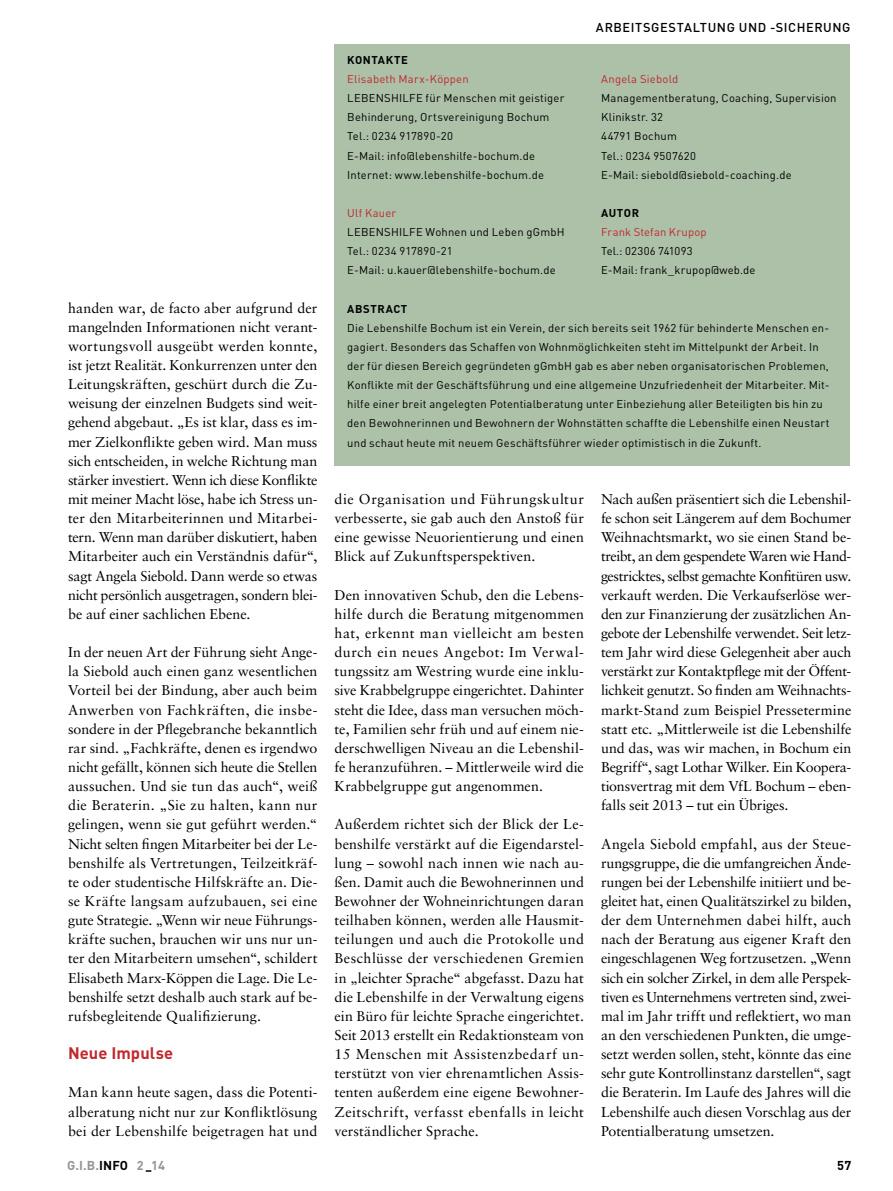
<style>
.page{position:relative;width:893px;height:1191px;background:#fff}
.page>*{position:absolute;margin:0;border:0;box-sizing:border-box;transform-origin:0 0}
._04_Zwischenüberschr{font:700 16.5px "DIN";letter-spacing:.005em;color:#c1272d}
._07_Fließtext{font:14.25px/19.2px "Sabon LT";color:#000;text-align:justify}
.A_Rubrik{font:500 12.75px "DIN";letter-spacing:.045em;color:#000}
.t1{font:700 12.75px "DIN";letter-spacing:.01em;color:#939598}
.t2{font:700 12.75px "DIN";color:#000}
._10_Fließtext_Kasten{font:11.25px/19.2px "DIN";letter-spacing:.02em;color:#000}
._10_Fließtext_Kasten-2{font:11.25px "DIN";letter-spacing:.02em;color:#c1272d}
._09_Headline_Kasten{font:700 11.25px "DIN";letter-spacing:.055em;color:#000}
.s1{color:#000}
</style>
<div class="page">
<div style="left:334px;top:45px;width:516px;height:421px;background:#acc1a8"></div>
<p class="_07_Fließtext" style="left:68px;top:298px;width:251px">handen war, de facto aber aufgrund der mangelnden Informationen nicht verant&shy;wortungsvoll ausgeübt werden konnte, ist jetzt Realität. Konkurrenzen unter den Leitungskräften, geschürt durch die Zu&shy;weisung der einzelnen Budgets sind weit&shy;gehend abgebaut. „Es ist klar, dass es im&shy;mer Zielkonflikte geben wird. Man muss sich entscheiden, in welche Richtung man stärker investiert. Wenn ich diese Konflikte mit meiner Macht löse, habe ich Stress un&shy;ter den Mitarbeiterinnen und Mitarbei&shy;tern. Wenn man darüber diskutiert, haben Mitarbeiter auch ein Verständnis dafür“, sagt Angela Siebold. Dann werde so etwas nicht persönlich ausgetragen, sondern blei&shy;be auf einer sachlichen Ebene.</p>
<p class="_07_Fließtext" style="left:68px;top:642px;width:251px">In der neuen Art der Führung sieht Ange&shy;la Siebold auch einen ganz wesentlichen Vorteil bei der Bindung, aber auch beim Anwerben von Fachkräften, die insbe&shy;sondere in der Pflegebranche bekanntlich rar sind. „Fachkräfte, denen es irgendwo nicht gefällt, können sich heute die Stellen aussuchen. Und sie tun das auch“, weiß die Beraterin. „Sie zu halten, kann nur gelingen, wenn sie gut geführt werden.“ Nicht selten fingen Mitarbeiter bei der Le&shy;benshilfe als Vertretungen, Teilzeitkräf&shy;te oder studentische Hilfskräfte an. Die&shy;se Kräfte langsam aufzubauen, sei eine gute Strategie. „Wenn wir neue Führungs&shy;kräfte suchen, brauchen wir uns nur un&shy;ter den Mitarbeitern umsehen“, schildert Elisabeth Marx-Köppen die Lage. Die Le&shy;benshilfe setzt deshalb auch stark auf be&shy;rufsbegleitende Qualifizierung.</p>
<p class="_04_Zwischenüberschr" style="left:68px;top:1042px;width:107px">Neue Impulse</p>
<p class="_07_Fließtext" style="left:68px;top:1082px;width:251px">Man kann heute sagen, dass die Potenti&shy;alberatung nicht nur zur Konfliktlösung bei der Lebenshilfe beigetragen hat und</p>
<p class="_09_Headline_Kasten" style="left:347px;top:52px;width:62px">KONTAKTE</p>
<p class="_10_Fließtext_Kasten-2" style="left:347px;top:71px;width:123px">Elisabeth Marx-Köppen</p>
<p class="_10_Fließtext_Kasten" style="left:347px;top:88px;width:219px">LEBENSHILFE für Menschen mit geistiger<br>Behinderung, Ortsvereinigung Bochum</p>
<p class="_10_Fließtext_Kasten" style="left:347px;top:126px;width:107px">Tel.: 0234 917890-20</p>
<p class="_10_Fließtext_Kasten" style="left:347px;top:145px;width:189px">E-Mail: info@lebenshilfe-bochum.de</p>
<p class="_10_Fließtext_Kasten" style="left:347px;top:165px;width:198px">Internet: www.lebenshilfe-bochum.de</p>
<p class="_10_Fließtext_Kasten-2" style="left:347px;top:205px;width:51px">Ulf Kauer</p>
<p class="_10_Fließtext_Kasten" style="left:347px;top:222px;width:219px">LEBENSHILFE Wohnen und Leben gGmbH</p>
<p class="_10_Fließtext_Kasten" style="left:347px;top:241px;width:107px">Tel.: 0234 917890-21</p>
<p class="_10_Fließtext_Kasten" style="left:347px;top:260px;width:210px">E-Mail: u.kauer@lebenshilfe-bochum.de</p>
<p class="A_Rubrik" style="left:596px;top:18px;width:256px">ARBEITSGESTALTUNG UND -SICHERUNG</p>
<p class="_10_Fließtext_Kasten-2" style="left:601px;top:71px;width:79px">Angela Siebold</p>
<p class="_10_Fließtext_Kasten" style="left:601px;top:88px;width:237px">Managementberatung, Coaching, Supervision</p>
<p class="_10_Fließtext_Kasten" style="left:601px;top:107px;width:63px">Klinikstr. 32</p>
<p class="_10_Fließtext_Kasten" style="left:601px;top:126px;width:77px">44791 Bochum</p>
<p class="_10_Fließtext_Kasten" style="left:601px;top:145px;width:96px">Tel.: 0234 9507620</p>
<p class="_10_Fließtext_Kasten" style="left:601px;top:165px;width:192px">E-Mail: siebold@siebold-coaching.de</p>
<p class="_09_Headline_Kasten" style="left:601px;top:205px;width:39px">AUTOR</p>
<p class="_10_Fließtext_Kasten-2" style="left:601px;top:224px;width:107px">Frank Stefan Krupop</p>
<p class="_10_Fließtext_Kasten" style="left:601px;top:241px;width:93px">Tel.: 02306 741093</p>
<p class="_10_Fließtext_Kasten" style="left:601px;top:260px;width:156px">E-Mail: frank_krupop@web.de</p>
<p class="_09_Headline_Kasten" style="left:347px;top:301px;width:62px">ABSTRACT</p>
<p class="_10_Fließtext_Kasten" style="left:347px;top:318px;width:484px">Die Lebenshilfe Bochum ist ein Verein, der sich bereits seit 1962 für behinderte Menschen en&shy;gagiert. Besonders das Schaffen von Wohnmöglichkeiten steht im Mittelpunkt der Arbeit. In der für diesen Bereich gegründeten gGmbH gab es aber neben organisatorischen Problemen, Konflikte mit der Geschäftsführung und eine allgemeine Unzufriedenheit der Mitarbeiter. Mit&shy;hilfe einer breit angelegten Potentialberatung unter Einbeziehung aller Beteiligten bis hin zu den Bewohnerinnen und Bewohnern der Wohnstätten schaffte die Lebenshilfe einen Neustart und schaut heute mit neuem Geschäftsführer wieder optimistisch in die Zukunft.</p>
<p class="_07_Fließtext" style="left:334px;top:489px;width:251px">die Organisation und Führungskultur verbesserte, sie gab auch den Anstoß für eine gewisse Neuorientierung und einen Blick auf Zukunftsperspektiven.</p>
<p class="_07_Fließtext" style="left:334px;top:585px;width:251px">Den innovativen Schub, den die Lebens&shy;hilfe durch die Beratung mitgenommen hat, erkennt man vielleicht am besten durch ein neues Angebot: Im Verwal&shy;tungssitz am Westring wurde eine inklu&shy;sive Krabbelgruppe eingerichtet. Dahinter steht die Idee, dass man versuchen möch&shy;te, Familien sehr früh und auf einem nie&shy;derschwelligen Niveau an die Lebenshil&shy;fe heranzuführen. – Mittlerweile wird die Krabbelgruppe gut angenommen.</p>
<p class="_07_Fließtext" style="left:334px;top:814px;width:251px">Außerdem richtet sich der Blick der Le&shy;benshilfe verstärkt auf die Eigendarstel&shy;lung – sowohl nach innen wie nach au&shy;ßen. Damit auch die Bewohnerinnen und Bewohner der Wohneinrichtungen daran teilhaben können, werden alle Hausmit&shy;teilungen und auch die Protokolle und Beschlüsse der verschiedenen Gremien in „leichter Sprache“ abgefasst. Dazu hat die Lebenshilfe in der Verwaltung eigens ein Büro für leichte Sprache eingerichtet.<br>Seit 2013 erstellt ein Redaktionsteam von 15 Menschen mit Assistenzbedarf un&shy;terstützt von vier ehrenamtlichen Assis&shy;tenten außerdem eine eigene Bewohner-Zeitschrift, verfasst ebenfalls in leicht verständlicher Sprache.</p>
<p class="_07_Fließtext" style="left:601px;top:489px;width:252px">Nach außen präsentiert sich die Lebenshil&shy;fe schon seit Längerem auf dem Bochumer Weihnachtsmarkt, wo sie einen Stand be&shy;treibt, an dem gespendete Waren wie Hand&shy;gestricktes, selbst gemachte Konfitüren usw. verkauft werden. Die Verkaufserlöse wer&shy;den zur Finanzierung der zusätzlichen An&shy;gebote der Lebenshilfe verwendet. Seit letz&shy;tem Jahr wird diese Gelegenheit aber auch verstärkt zur Kontaktpflege mit der Öffent&shy;lichkeit genutzt. So finden am Weihnachts&shy;markt-Stand zum Beispiel Pressetermine statt etc. „Mittlerweile ist die Lebenshilfe und das, was wir machen, in Bochum ein Begriff“, sagt Lothar Wilker. Ein Koopera&shy;tionsvertrag mit dem VfL Bochum – eben&shy;falls seit 2013 – tut ein Übriges.</p>
<p class="_07_Fließtext" style="left:601px;top:834px;width:252px">Angela Siebold empfahl, aus der Steue&shy;rungsgruppe, die die umfangreichen Ände&shy;rungen bei der Lebenshilfe initiiert und be&shy;gleitet hat, einen Qualitätszirkel zu bilden, der dem Unternehmen dabei hilft, auch nach der Beratung aus eigener Kraft den eingeschlagenen Weg fortzusetzen. „Wenn sich ein solcher Zirkel, in dem alle Perspek&shy;tiven es Unternehmens vertreten sind, zwei&shy;mal im Jahr trifft und reflektiert, wo man an den verschiedenen Punkten, die umge&shy;setzt werden sollen, steht, könnte das eine sehr gute Kontrollinstanz darstellen“, sagt die Beraterin. Im Laufe des Jahres will die Lebenshilfe auch diesen Vorschlag aus der Potentialberatung umsetzen.</p>
<p class="t1" style="left:67px;top:1156px;width:100px">G.I.B.<span class="s1">INFO</span> 2 14</p>
<p class="t2" style="left:837px;top:1156px;width:16px">57</p>
</div>
